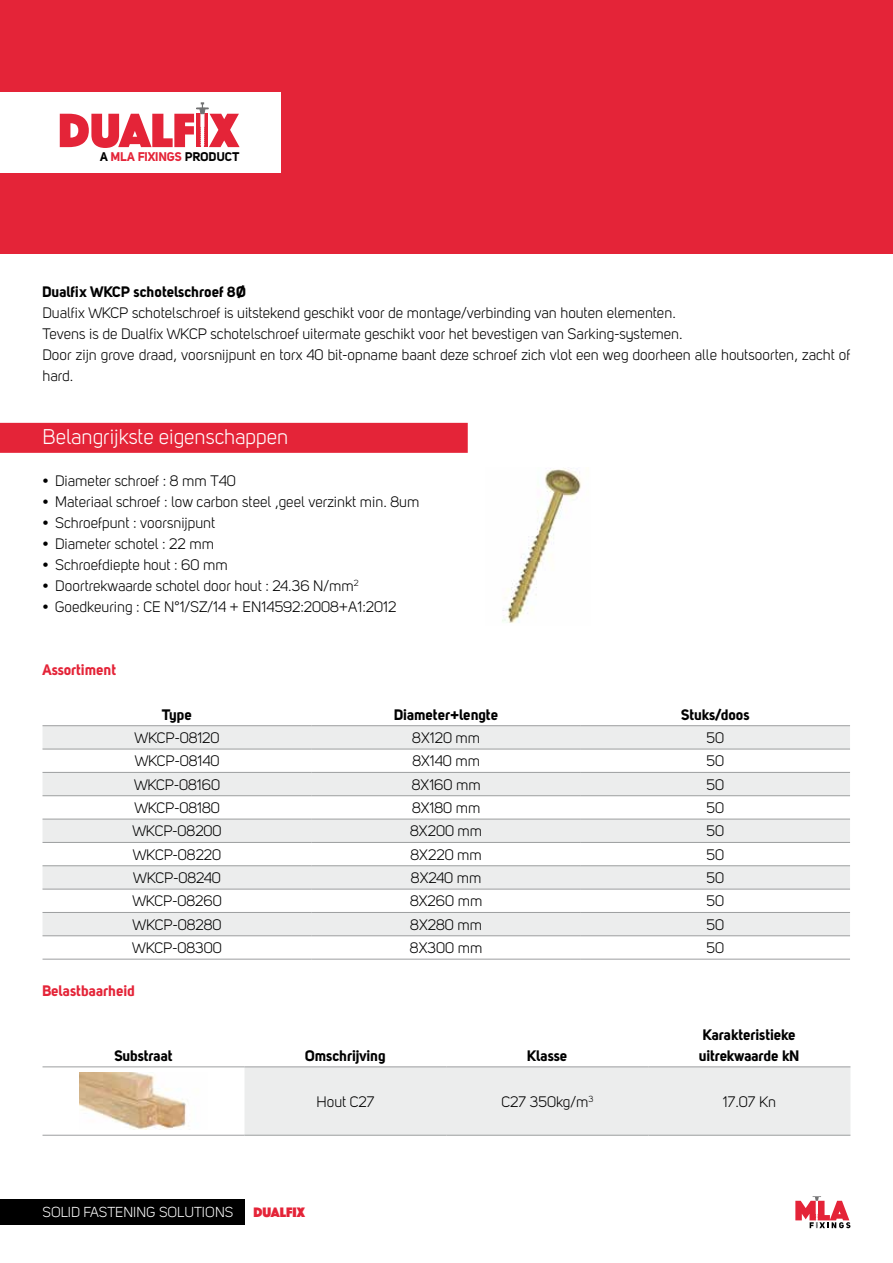
<style>
.page{position:relative;width:893px;height:1263px;background:#fff}
.page>*{position:absolute;margin:0;border:0;box-sizing:border-box;transform-origin:0 0}
.t1{font:50.1px "Phosphate Solid";color:#e42438}
.t2{font:21px "Uni Sans Book";color:#fff}
.t3{font:15px/21px "Uni Sans Book";color:#000}
.t4{font:15px/21px "Uni Sans Bold";color:#000}
.t5{font:15px "Uni Sans Bold";color:#e42438}
.t6{font:14.25px "Uni Sans Book";color:#fff}
.t7{font:14.25px "Phosphate Solid";color:#e42438}
.t8{font:12.45px "Uni Sans Bold";color:#e42438}
.s1{color:#000}
</style>
<div class="page">
<div style="left:0;top:1199px;width:245px;height:26px;background:#000"></div>
<svg style="left:795px;top:1196px;width:55px;height:32px"></svg>
<div style="left:0;top:423px;width:468px;height:30px;background:#e42438"></div>
<svg style="left:43px;top:726px;width:807px;height:209px;fill:#eceded"></svg>
<hr style="left:43px;top:725px;width:269px;height:1px;background:#9c9e9f">
<hr style="left:312px;top:725px;width:269px;height:1px;background:#9c9e9f">
<hr style="left:581px;top:725px;width:269px;height:1px;background:#9c9e9f">
<hr style="left:43px;top:749px;width:269px;height:1px;background:#9c9e9f">
<hr style="left:312px;top:749px;width:269px;height:1px;background:#9c9e9f">
<hr style="left:581px;top:749px;width:269px;height:1px;background:#9c9e9f">
<hr style="left:43px;top:772px;width:269px;height:1px;background:#9c9e9f">
<hr style="left:312px;top:772px;width:269px;height:1px;background:#9c9e9f">
<hr style="left:581px;top:772px;width:269px;height:1px;background:#9c9e9f">
<hr style="left:43px;top:795px;width:269px;height:1px;background:#9c9e9f">
<hr style="left:312px;top:795px;width:269px;height:1px;background:#9c9e9f">
<hr style="left:581px;top:795px;width:269px;height:1px;background:#9c9e9f">
<hr style="left:43px;top:819px;width:269px;height:1px;background:#9c9e9f">
<hr style="left:312px;top:819px;width:269px;height:1px;background:#9c9e9f">
<hr style="left:581px;top:819px;width:269px;height:1px;background:#9c9e9f">
<hr style="left:43px;top:842px;width:269px;height:1px;background:#9c9e9f">
<hr style="left:312px;top:842px;width:269px;height:1px;background:#9c9e9f">
<hr style="left:581px;top:842px;width:269px;height:1px;background:#9c9e9f">
<hr style="left:43px;top:865px;width:269px;height:1px;background:#9c9e9f">
<hr style="left:312px;top:865px;width:269px;height:1px;background:#9c9e9f">
<hr style="left:581px;top:865px;width:269px;height:1px;background:#9c9e9f">
<hr style="left:43px;top:889px;width:269px;height:1px;background:#9c9e9f">
<hr style="left:312px;top:889px;width:269px;height:1px;background:#9c9e9f">
<hr style="left:581px;top:889px;width:269px;height:1px;background:#9c9e9f">
<hr style="left:43px;top:959px;width:269px;height:1px;background:#9c9e9f">
<hr style="left:312px;top:959px;width:269px;height:1px;background:#9c9e9f">
<hr style="left:581px;top:959px;width:269px;height:1px;background:#9c9e9f">
<hr style="left:43px;top:912px;width:269px;height:1px;background:#9c9e9f">
<hr style="left:312px;top:912px;width:269px;height:1px;background:#9c9e9f">
<hr style="left:581px;top:912px;width:269px;height:1px;background:#9c9e9f">
<hr style="left:43px;top:935px;width:269px;height:1px;background:#9c9e9f">
<hr style="left:312px;top:935px;width:269px;height:1px;background:#9c9e9f">
<hr style="left:581px;top:935px;width:269px;height:1px;background:#9c9e9f">
<div style="left:244px;top:1067px;width:606px;height:68px;background:#eceded"></div>
<hr style="left:43px;top:1066px;width:201px;height:1px;background:#9c9e9f">
<hr style="left:244px;top:1066px;width:202px;height:1px;background:#9c9e9f">
<hr style="left:446px;top:1066px;width:202px;height:1px;background:#9c9e9f">
<hr style="left:648px;top:1066px;width:202px;height:1px;background:#9c9e9f">
<hr style="left:43px;top:1135px;width:201px;height:1px;background:#9c9e9f">
<hr style="left:244px;top:1135px;width:202px;height:1px;background:#9c9e9f">
<hr style="left:446px;top:1135px;width:202px;height:1px;background:#9c9e9f">
<hr style="left:648px;top:1135px;width:202px;height:1px;background:#9c9e9f">
<img style="left:79px;top:1073px;width:107px;height:56px">
<img style="left:502px;top:468px;width:79px;height:155px">
<div style="left:0;top:0;width:893px;height:253px;background:#e42438"></div>
<div style="left:0;top:92px;width:280px;height:81px;background:#fff"></div>
<svg style="left:197px;top:102px;width:11px;height:13px"></svg>
<h1 class="t1" style="left:58px;top:95px;width:182px">DUALFIX</h1>
<p class="t8" style="left:100px;top:149px;width:141px"><span class="s1">A</span> MLA FIXINGS <span class="s1">PRODUCT</span></p>
<p class="t4" style="left:43px;top:281px;width:205px">Dualfix WKCP schotelschroef 8Ø</p>
<p class="t3" style="left:43px;top:303px;width:809px">Dualfix WKCP schotelschroef is uitstekend geschikt voor de montage/verbinding van houten elementen.<br>Tevens is de Dualfix WKCP schotelschroef uitermate geschikt voor het bevestigen van Sarking-systemen.<br>Door zijn grove draad, voorsnijpunt en torx 40 bit-opname baant deze schroef zich vlot een weg doorheen alle houtsoorten, zacht of hard.</p>
<h2 class="t2" style="left:43px;top:425px;width:247px">Belangrijkste eigenschappen</h2>
<p class="t3" style="left:43px;top:471px;width:195px">• Diameter schroef : 8 mm T40</p>
<p class="t3" style="left:43px;top:492px;width:378px">• Materiaal schroef : low carbon steel ,geel verzinkt min. 8um</p>
<p class="t3" style="left:43px;top:513px;width:174px">• Schroefpunt : voorsnijpunt</p>
<p class="t3" style="left:43px;top:534px;width:173px">• Diameter schotel : 22 mm</p>
<p class="t3" style="left:43px;top:555px;width:187px">• Schroefdiepte hout : 60 mm</p>
<p class="t3" style="left:43px;top:576px;width:318px">• Doortrekwaarde schotel door hout : 24.36 N/mm<sup>2</sup></p>
<p class="t3" style="left:43px;top:597px;width:355px">• Goedkeuring : CE N°1/SZ/14 + EN14592:2008+A1:2012</p>
<p class="t5" style="left:43px;top:661px;width:75px">Assortiment</p>
<p class="t4" style="left:162px;top:704px;width:32px">Type</p>
<p class="t4" style="left:394px;top:704px;width:106px">Diameter+lengte</p>
<p class="t4" style="left:681px;top:704px;width:70px">Stuks/doos</p>
<p class="t3" style="left:135px;top:727px;width:86px">WKCP-08120</p>
<p class="t3" style="left:412px;top:727px;width:69px">8X120 mm</p>
<p class="t3" style="left:706px;top:727px;width:19px">50</p>
<p class="t3" style="left:135px;top:751px;width:86px">WKCP-08140</p>
<p class="t3" style="left:412px;top:751px;width:69px">8X140 mm</p>
<p class="t3" style="left:706px;top:751px;width:19px">50</p>
<p class="t3" style="left:134px;top:774px;width:87px">WKCP-08160</p>
<p class="t3" style="left:412px;top:774px;width:70px">8X160 mm</p>
<p class="t3" style="left:706px;top:774px;width:19px">50</p>
<p class="t3" style="left:134px;top:797px;width:87px">WKCP-08180</p>
<p class="t3" style="left:412px;top:797px;width:70px">8X180 mm</p>
<p class="t3" style="left:706px;top:797px;width:19px">50</p>
<p class="t3" style="left:132px;top:821px;width:91px">WKCP-08200</p>
<p class="t3" style="left:410px;top:821px;width:74px">8X200 mm</p>
<p class="t3" style="left:706px;top:821px;width:19px">50</p>
<p class="t3" style="left:133px;top:844px;width:90px">WKCP-08220</p>
<p class="t3" style="left:411px;top:844px;width:73px">8X220 mm</p>
<p class="t3" style="left:706px;top:844px;width:19px">50</p>
<p class="t3" style="left:133px;top:867px;width:89px">WKCP-08240</p>
<p class="t3" style="left:411px;top:867px;width:72px">8X240 mm</p>
<p class="t3" style="left:706px;top:867px;width:19px">50</p>
<p class="t3" style="left:132px;top:891px;width:91px">WKCP-08260</p>
<p class="t3" style="left:410px;top:891px;width:74px">8X260 mm</p>
<p class="t3" style="left:706px;top:891px;width:19px">50</p>
<p class="t3" style="left:133px;top:914px;width:90px">WKCP-08280</p>
<p class="t3" style="left:410px;top:914px;width:73px">8X280 mm</p>
<p class="t3" style="left:706px;top:914px;width:19px">50</p>
<p class="t3" style="left:132px;top:937px;width:91px">WKCP-08300</p>
<p class="t3" style="left:410px;top:937px;width:74px">8X300 mm</p>
<p class="t3" style="left:706px;top:937px;width:19px">50</p>
<p class="t5" style="left:42px;top:981px;width:94px">Belastbaarheid</p>
<p class="t4" style="left:114px;top:1045px;width:60px">Substraat</p>
<p class="t4" style="left:305px;top:1045px;width:82px">Omschrijving</p>
<p class="t4" style="left:527px;top:1045px;width:42px">Klasse</p>
<p class="t4" style="left:699px;top:1024px;width:102px">Karakteristieke uitrekwaarde kN</p>
<p class="t3" style="left:317px;top:1091px;width:59px">Hout C27</p>
<p class="t3" style="left:502px;top:1091px;width:93px">C27 350kg/m<sup>3</sup></p>
<p class="t3" style="left:723px;top:1091px;width:55px">17.07 Kn</p>
<p class="t6" style="left:43px;top:1204px;width:191px">Solid fastening solutions</p>
<p class="t7" style="left:253px;top:1202px;width:53px">DUALFIX</p>
</div>
